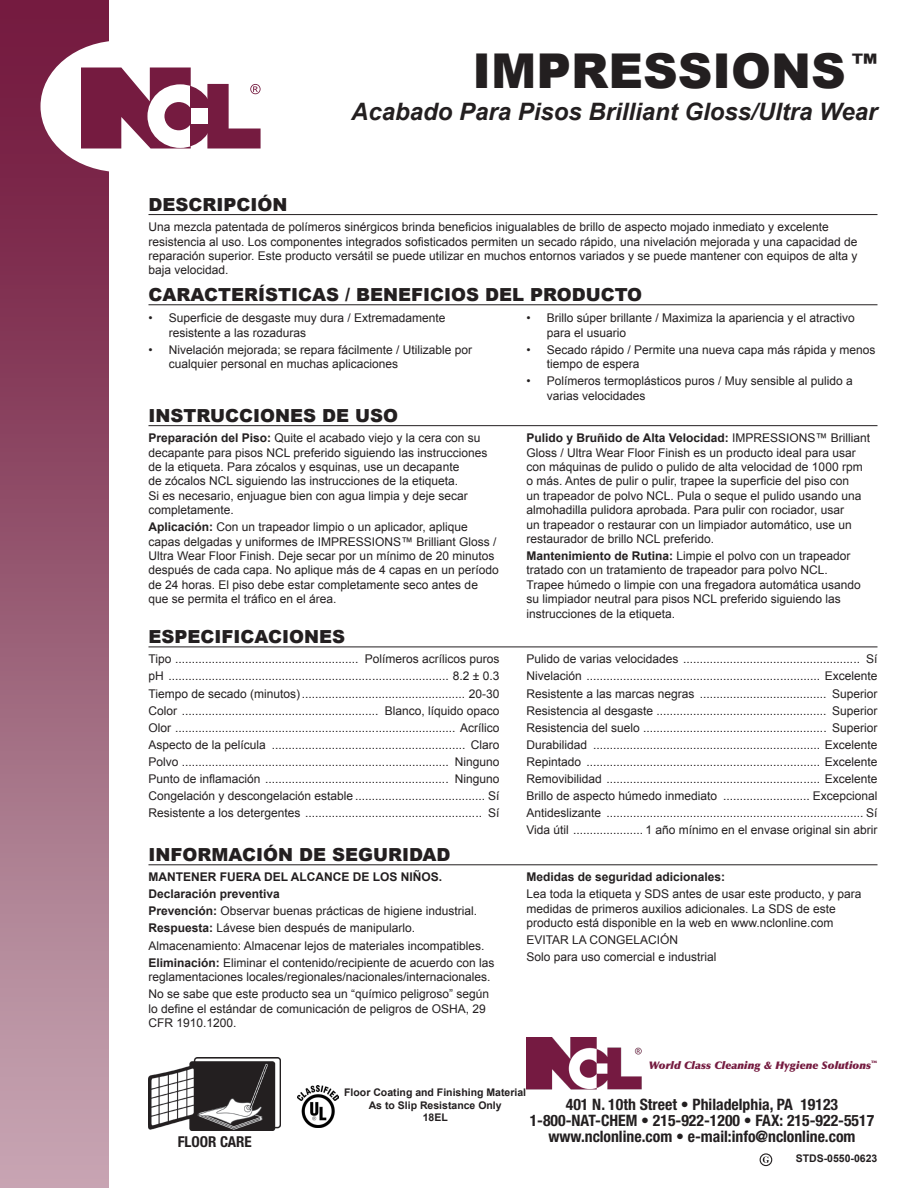
<style>
.page{position:relative;width:918px;height:1188px;background:#fff}
.page>*{position:absolute;margin:0;border:0;box-sizing:border-box;transform-origin:0 0}
.Product_Name{font:900 48px "Arial";color:#231f20}
.Product_Name-2{font:900 27px "Arial";color:#231f20}
.Product_Subtitle{font:italic 700 24px "Arial";color:#231f20}
.Section_Heading{font:900 18px "Arial";color:#231f20}
.t1{font:700 condensed 15.75px/16.4px "Helvetica Neue LT Std";color:#231f20;text-align:center}
.t2{font:700 condensed 15px "Helvetica Neue LT Std";color:#231f20}
.Body_Text{font:12px/14.4px "Arial";color:#231f20}
.Specifications{font:12px "Arial";color:#231f20}
.Bullet_Text{font:12px/14.4px "Arial";color:#231f20}
.Body_Text-2{font:700 12px "Arial";color:#231f20}
.Code_No{font:700 10.5px "Arial";color:#231f20}
.t3{font:italic 10.5px "Optima LT Std X Black";color:#751b40}
.s1{font-weight:700}
</style>
<div class="page">
<div style="left:0;top:0;width:108px;height:1188px;background:linear-gradient(to bottom,#6d1137,#c6a7b3)"></div>
<div style="left:41px;top:41px;width:161px;height:131px;background:#fff;border-radius:50%"></div>
<svg style="left:81px;top:68px;width:180px;height:81px"></svg>
<div style="left:191px;top:108px;width:16px;height:16px;background:#fff"></div>
<img style="left:526px;top:1037px;width:116px;height:53px">
<hr style="left:148px;top:214px;width:730px;height:1px;background:#231f20">
<hr style="left:148px;top:304px;width:730px;height:1px;background:#231f20">
<hr style="left:148px;top:425px;width:730px;height:1px;background:#231f20">
<hr style="left:148px;top:647px;width:730px;height:1px;background:#231f20">
<hr style="left:148px;top:864px;width:730px;height:1px;background:#231f20">
<img style="left:148px;top:1058px;width:133px;height:72px">
<img style="left:297px;top:1086px;width:42px;height:41px">
<svg style="left:763px;top:1156px;width:6px;height:7px"></svg>
<div style="left:760px;top:1153px;width:12px;height:13px;border:1px solid #231f20;border-radius:50%"></div>
<p class="Product_Name" style="left:473px;top:36px;width:375px">IMPRESSIONS</p>
<p class="Product_Name-2" style="left:852px;top:44px;width:27px">™</p>
<p class="Product_Subtitle" style="left:351px;top:96px;width:528px">Acabado Para Pisos Brilliant Gloss/Ultra Wear</p>
<p class="Section_Heading" style="left:148px;top:191px;width:140px">DESCRIPCIÓN</p>
<p class="Body_Text" style="left:148px;top:220px;width:711px">Una mezcla patentada de polímeros sinérgicos brinda beneficios inigualables de brillo de aspecto mojado inmediato y excelente resistencia al uso. Los componentes integrados sofisticados permiten un secado rápido, una nivelación mejorada y una capacidad de reparación superior. Este producto versátil se puede utilizar en muchos entornos variados y se puede mantener con equipos de alta y baja velocidad.</p>
<p class="Section_Heading" style="left:148px;top:282px;width:495px">CARACTERÍSTICAS / BENEFICIOS DEL PRODUCTO</p>
<p class="Bullet_Text" style="left:169px;top:311px;width:278px;text-indent:-20px">• Superficie de desgaste muy dura / Extremadamente resistente a las rozaduras</p>
<p class="Bullet_Text" style="left:169px;top:342px;width:305px;text-indent:-20px">• Nivelación mejorada; se repara fácilmente / Utilizable por cualquier personal en muchas aplicaciones</p>
<p class="Bullet_Text" style="left:547px;top:311px;width:310px;text-indent:-20px">• Brillo súper brillante / Maximiza la apariencia y el atractivo para el usuario</p>
<p class="Bullet_Text" style="left:547px;top:342px;width:330px;text-indent:-20px">• Secado rápido / Permite una nueva capa más rápida y menos tiempo de espera</p>
<p class="Bullet_Text" style="left:547px;top:374px;width:308px;text-indent:-20px">• Polímeros termoplásticos puros / Muy sensible al pulido a varias velocidades</p>
<p class="Section_Heading" style="left:148px;top:403px;width:251px">INSTRUCCIONES DE USO</p>
<p class="Body_Text" style="left:148px;top:431px;width:341px"><span class="s1">Preparación del Piso:</span> Quite el acabado viejo y la cera con su decapante para pisos NCL preferido siguiendo las instrucciones de la etiqueta. Para zócalos y esquinas, use un decapante<br>de zócalos NCL siguiendo las instrucciones de la etiqueta.<br>Si es necesario, enjuague bien con agua limpia y deje secar completamente.</p>
<p class="Body_Text" style="left:148px;top:520px;width:352px"><span class="s1">Aplicación:</span> Con un trapeador limpio o un aplicador, aplique capas delgadas y uniformes de IMPRESSIONS™ Brilliant Gloss / Ultra Wear Floor Finish. Deje secar por un mínimo de 20 minutos después de cada capa. No aplique más de 4 capas en un período de 24 horas. El piso debe estar completamente seco antes de que se permita el tráfico en el área.</p>
<p class="Section_Heading" style="left:148px;top:624px;width:198px">ESPECIFICACIONES</p>
<p class="Specifications" style="left:148px;top:651px;width:352px">Tipo ....................................................... Polímeros acrílicos puros</p>
<p class="Specifications" style="left:148px;top:668px;width:353px">pH .................................................................................... 8.2 ± 0.3</p>
<p class="Specifications" style="left:148px;top:685px;width:352px">Tiempo de secado (minutos)................................................. 20-30</p>
<p class="Specifications" style="left:148px;top:703px;width:352px">Color ........................................................... Blanco, líquido opaco</p>
<p class="Specifications" style="left:148px;top:720px;width:352px">Olor .................................................................................... Acrílico</p>
<p class="Specifications" style="left:148px;top:737px;width:352px">Aspecto de la película .......................................................... Claro</p>
<p class="Specifications" style="left:148px;top:754px;width:352px">Polvo ................................................................................ Ninguno</p>
<p class="Specifications" style="left:148px;top:771px;width:352px">Punto de inflamación ....................................................... Ninguno</p>
<p class="Specifications" style="left:148px;top:788px;width:353px">Congelación y descongelación estable ....................................... Sí</p>
<p class="Specifications" style="left:148px;top:805px;width:353px">Resistente a los detergentes ..................................................... Sí</p>
<p class="Section_Heading" style="left:148px;top:842px;width:303px">INFORMACIÓN DE SEGURIDAD</p>
<p class="Body_Text-2" style="left:148px;top:869px;width:295px">MANTENER FUERA DEL ALCANCE DE LOS NIÑOS.</p>
<p class="Body_Text-2" style="left:148px;top:886px;width:133px">Declaración preventiva</p>
<p class="Body_Text" style="left:148px;top:904px;width:330px"><span class="s1">Prevención:</span> Observar buenas prácticas de higiene industrial.</p>
<p class="Body_Text" style="left:148px;top:921px;width:268px"><span class="s1">Respuesta:</span> Lávese bien después de manipularlo.</p>
<p class="Body_Text" style="left:148px;top:938px;width:338px">Almacenamiento: Almacenar lejos de materiales incompatibles.</p>
<p class="Body_Text" style="left:148px;top:955px;width:348px"><span class="s1">Eliminación:</span> Eliminar el contenido/recipiente de acuerdo con las reglamentaciones locales/regionales/nacionales/internacionales.</p>
<p class="Body_Text" style="left:148px;top:987px;width:342px">No se sabe que este producto sea un “químico peligroso” según lo define el estándar de comunicación de peligros de OSHA, 29<br>CFR 1910.1200.</p>
<p class="Body_Text" style="left:526px;top:431px;width:345px"><span class="s1">Pulido y Bruñido de Alta Velocidad:</span> IMPRESSIONS™ Brilliant Gloss / Ultra Wear Floor Finish es un producto ideal para usar con máquinas de pulido o pulido de alta velocidad de 1000 rpm o más. Antes de pulir o pulir, trapee la superficie del piso con<br>un trapeador de polvo NCL. Pula o seque el pulido usando una almohadilla pulidora aprobada. Para pulir con rociador, usar<br>un trapeador o restaurar con un limpiador automático, use un restaurador de brillo NCL preferido.</p>
<p class="Body_Text" style="left:526px;top:549px;width:336px"><span class="s1">Mantenimiento de Rutina:</span> Limpie el polvo con un trapeador tratado con un tratamiento de trapeador para polvo NCL.<br>Trapee húmedo o limpie con una fregadora automática usando su limpiador neutral para pisos NCL preferido siguiendo las instrucciones de la etiqueta.</p>
<p class="Specifications" style="left:526px;top:651px;width:353px">Pulido de varias velocidades ..................................................... Sí</p>
<p class="Specifications" style="left:526px;top:668px;width:352px">Nivelación ...................................................................... Excelente</p>
<p class="Specifications" style="left:526px;top:685px;width:352px">Resistente a las marcas negras ...................................... Superior</p>
<p class="Specifications" style="left:526px;top:703px;width:352px">Resistencia al desgaste ................................................... Superior</p>
<p class="Specifications" style="left:526px;top:720px;width:352px">Resistencia del suelo ....................................................... Superior</p>
<p class="Specifications" style="left:526px;top:737px;width:352px">Durabilidad .................................................................... Excelente</p>
<p class="Specifications" style="left:526px;top:754px;width:352px">Repintado ...................................................................... Excelente</p>
<p class="Specifications" style="left:526px;top:771px;width:352px">Removibilidad ................................................................ Excelente</p>
<p class="Specifications" style="left:526px;top:788px;width:352px">Brillo de aspecto húmedo inmediato .......................... Excepcional</p>
<p class="Specifications" style="left:526px;top:805px;width:353px">Antideslizante ............................................................................. Sí</p>
<p class="Specifications" style="left:526px;top:822px;width:352px">Vida útil ..................... 1 año mínimo en el envase original sin abrir</p>
<p class="Body_Text-2" style="left:526px;top:869px;width:200px">Medidas de seguridad adicionales:</p>
<p class="Body_Text" style="left:526px;top:887px;width:336px">Lea toda la etiqueta y SDS antes de usar este producto, y para medidas de primeros auxilios adicionales. La SDS de este producto está disponible en la web en www.nclonline.com</p>
<p class="Body_Text" style="left:526px;top:933px;width:153px">EVITAR LA CONGELACIÓN</p>
<p class="Body_Text" style="left:526px;top:950px;width:192px">Solo para uso comercial e industrial</p>
<p class="t3" style="left:649px;top:1058px;width:230px">World Class Cleaning &amp; Hygiene Solutions<sup>™</sup></p>
<p class="t2" style="left:178px;top:1133px;width:76px">FLOOR CARE</p>
<p class="Code_No" style="left:344px;top:1085px;width:184px">Floor Coating and Finishing Material</p>
<p class="Code_No" style="left:369px;top:1098px;width:135px">As to Slip Resistance Only</p>
<p class="Code_No" style="left:423px;top:1111px;width:27px">18EL</p>
<h3 class="t1" style="left:530px;top:1096px;width:346px">401 N. 10th Street • Philadelphia, PA 19123<br>1-800-NAT-CHEM • 215-922-1200 • FAX: 215-922-5517 www.nclonline.com • e-mail:info@nclonline.com</h3>
<p class="Code_No" style="left:796px;top:1151px;width:83px">STDS-0550-0623</p>
</div>
